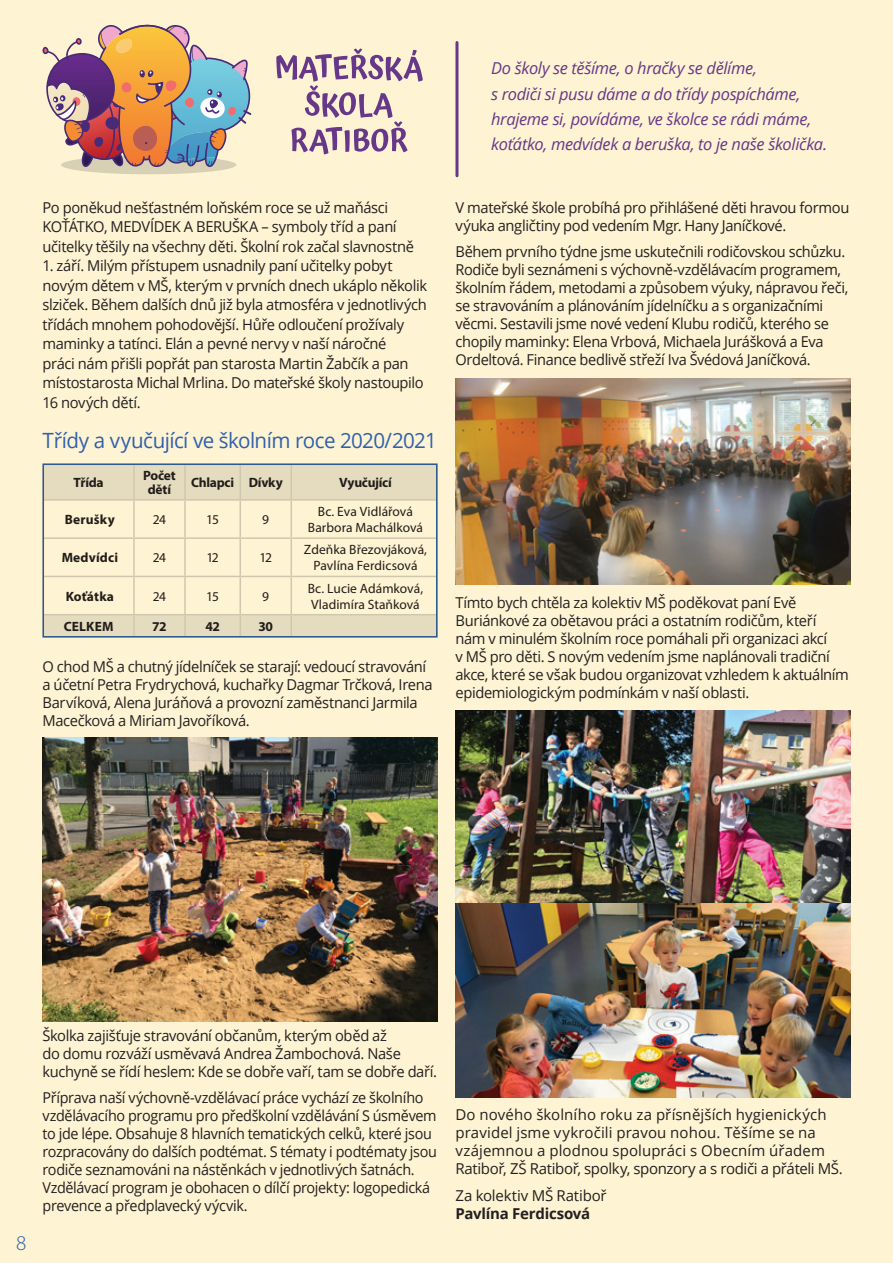
<style>
.page{position:relative;width:893px;height:1263px;background:#fff}
.page>*{position:absolute;margin:0;border:0;box-sizing:border-box;transform-origin:0 0}
.t1{font:21px "Open Sans";letter-spacing:-.025em;color:#2f60ad}
.t2{font:300 21px "Myriad Pro";color:#2f60ad}
.t3{font:italic 16.35px/25.3px "Open Sans";letter-spacing:-.02em;color:#673889}
.t4{font:15px/18px "Open Sans";letter-spacing:-.025em;color:#231f20}
.t5{font:15px/18px "Open Sans";letter-spacing:-.025em;color:#231f20;scale:.96 1}
.t6{font:15px/18px "Open Sans";letter-spacing:.005em;color:#231f20}
.t7{font:700 15px "Open Sans";letter-spacing:-.015em;color:#231f20}
.t8{font:13.5px/16.2px "Myriad Pro";color:#231f20;text-align:center}
.t9{font:700 13.5px/13.5px "Myriad Pro";letter-spacing:-.015em;color:#231f20;text-align:center}
.t10{font:700 13.5px "Myriad Pro";letter-spacing:.01em;color:#231f20}
</style>
<div class="page">
<img style="left:0;top:0;width:893px;height:1263px">
<p class="t4" style="left:43px;top:197px;width:373px;line-height:19.5px">Po poněkud nešťastném loňském roce se už maňásci<br>KOŤÁTKO, MEDVÍDEK A BERUŠKA – symboly tříd a paní učitelky těšily na všechny děti. Školní rok začal slavnostně</p>
<p class="t4" style="left:43px;top:256px;width:386px;line-height:19.5px">1. září. Milým přístupem usnadnily paní učitelky pobyt novým dětem v MŠ, kterým v prvních dnech ukáplo několik slziček. Během dalších dnů již byla atmosféra v jednotlivých třídách mnohem pohodovější. Hůře odloučení prožívaly maminky a tatínci. Elán a pevné nervy v naší náročné<br>práci nám přišli popřát pan starosta Martin Žabčík a pan místostarosta Michal Mrlina. Do mateřské školy nastoupilo 16 nových dětí.</p>
<h1 class="t1" style="left:43px;top:425px;width:396px">Třídy a vyučující ve školním roce 2020/2021</h1>
<p class="t9" style="left:74px;top:475px;width:32px">Třída</p>
<p class="t9" style="left:143px;top:469px;width:34px">Počet dětí</p>
<p class="t9" style="left:191px;top:475px;width:93px">Chlapci Dívky</p>
<p class="t9" style="left:339px;top:475px;width:54px">Vyučující</p>
<p class="t10" style="left:65px;top:511px;width:51px">Berušky</p>
<p class="t8" style="left:153px;top:511px;width:15px">24</p>
<p class="t8" style="left:206px;top:511px;width:14px">15</p>
<p class="t8" style="left:262px;top:511px;width:8px">9</p>
<p class="t8" style="left:308px;top:503px;width:117px">Bc. Eva Vidlářová<br>Barbora Machálková</p>
<p class="t10" style="left:62px;top:549px;width:58px">Medvídci</p>
<p class="t8" style="left:153px;top:549px;width:15px">24</p>
<p class="t8" style="left:206px;top:549px;width:14px">12</p>
<p class="t8" style="left:259px;top:549px;width:14px">12</p>
<p class="t8" style="left:304px;top:541px;width:125px">Zdeňka Březovjáková,<br>Pavlína Ferdicsová</p>
<p class="t10" style="left:66px;top:587px;width:50px">Koťátka</p>
<p class="t8" style="left:153px;top:588px;width:15px">24</p>
<p class="t8" style="left:206px;top:588px;width:14px">15</p>
<p class="t8" style="left:262px;top:588px;width:8px">9</p>
<p class="t8" style="left:308px;top:580px;width:117px;text-align:left">Bc. Lucie Adámková,<br>Vladimíra Staňková</p>
<p class="t9" style="left:64px;top:619px;width:51px">CELKEM</p>
<p class="t9" style="left:152px;top:619px;width:16px">72</p>
<p class="t9" style="left:205px;top:619px;width:16px">42</p>
<p class="t9" style="left:258px;top:619px;width:16px">30</p>
<p class="t4" style="left:43px;top:657px;width:392px">O chod MŠ a chutný jídelníček se starají: vedoucí stravování a účetní Petra Frydrychová, kuchařky Dagmar Trčková, Irena Barvíková, Alena Juráňová a provozní zaměstnanci Jarmila Macečková a Miriam Javoříková.</p>
<p class="t3" style="left:491px;top:55px;width:337px">Do školy se těšíme, o hračky se dělíme,<br>s rodiči si pusu dáme a do třídy pospícháme, hrajeme si, povídáme, ve školce se rádi máme, koťátko, medvídek a beruška, to je naše školička.</p>
<p class="t4" style="left:455px;top:198px;width:395px">V mateřské škole probíhá pro přihlášené děti hravou formou výuka angličtiny pod vedením Mgr. Hany Janíčkové.</p>
<p class="t4" style="left:455px;top:242px;width:394px">Během prvního týdne jsme uskutečnili rodičovskou schůzku.<br>Rodiče byli seznámeni s výchovně-vzdělávacím programem, školním řádem, metodami a způsobem výuky, nápravou řeči, se stravováním a plánováním jídelníčku a s organizačními věcmi. Sestavili jsme nové vedení Klubu rodičů, kterého se chopily maminky: Elena Vrbová, Michaela Jurášková a Eva Ordeltová. Finance bedlivě střeží Iva Švédová Janíčková.</p>
<p class="t4" style="left:455px;top:593px;width:395px">Tímto bych chtěla za kolektiv MŠ poděkovat paní Evě Buriánkové za obětavou práci a ostatním rodičům, kteří nám v minulém školním roce pomáhali při organizaci akcí<br>v MŠ pro děti. S novým vedením jsme naplánovali tradiční akce, které se však budou organizovat vzhledem k aktuálním epidemiologickým podmínkám v naší oblasti.</p>
<h1 class="t2" style="left:16px;top:1231px;width:12px">8</h1>
<p class="t4" style="left:43px;top:1026px;width:396px">Školka zajišťuje stravování občanům, kterým oběd až<br>do domu rozváží usměvavá Andrea Žambochová. Naše kuchyně se řídí heslem: Kde se dobře vaří, tam se dobře daří.</p>
<p class="t5" style="left:43px;top:1088px;width:412px">Příprava naší výchovně-vzdělávací práce vychází ze školního vzdělávacího programu pro předškolní vzdělávání S úsměvem to jde lépe. Obsahuje 8 hlavních tematických celků, které jsou rozpracovány do dalších podtémat. S tématy i podtématy jsou rodiče seznamováni na nástěnkách v jednotlivých šatnách.<br>Vzdělávací program je obohacen o dílčí projekty: logopedická prevence a předplavecký výcvik.</p>
<p class="t6" style="left:455px;top:1105px;width:389px">Do nového školního roku za přísnějších hygienických pravidel jsme vykročili pravou nohou. Těšíme se na vzájemnou a plodnou spolupráci s Obecním úřadem Ratiboř, ZŠ Ratiboř, spolky, sponzory a s rodiči a přáteli MŠ.</p>
<p class="t4" style="left:455px;top:1186px;width:153px">Za kolektiv MŠ Ratiboř</p>
<p class="t7" style="left:455px;top:1203px;width:136px">Pavlína Ferdicsová</p>
</div>
